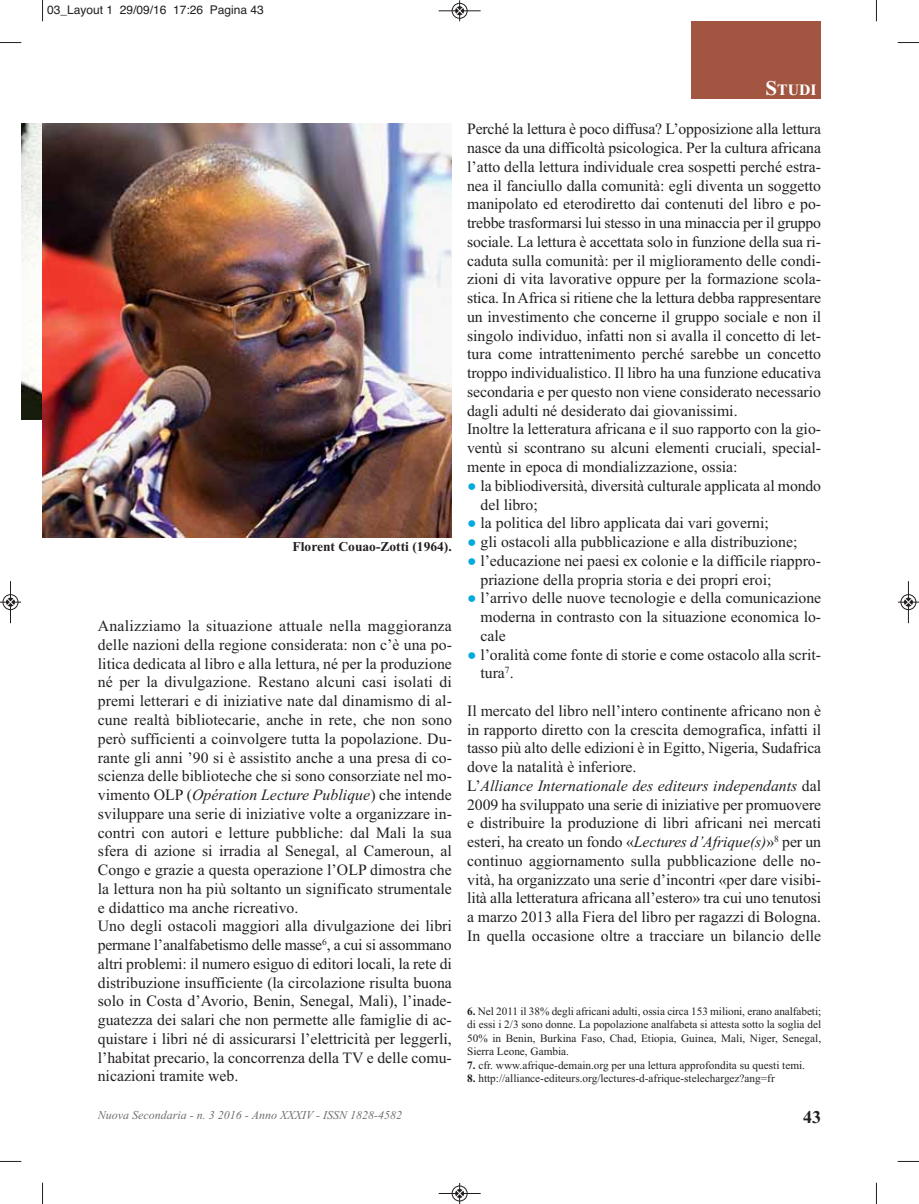
<style>
.page{position:relative;width:919px;height:1204px;background:#fff}
.page>*{position:absolute;margin:0;border:0;box-sizing:border-box;transform-origin:0 0}
.t1{font:700 18px "Times New Roman";color:#231f20}
.t2{font:15.75px/18.8px "Times New Roman";color:#231f20}
.t3{font:700 15.75px "Times New Roman";color:#fff}
.t4{font:700 13.5px "Times New Roman";color:#231f20}
.t5{font:italic 12px "Times New Roman";color:#6d6e70}
.t6{font:12px "Helvetica";color:#231f20}
.t7{font:11.25px/13.5px "Times New Roman";color:#231f20;text-align:justify}
.s1{font-style:italic}
.s2{font-size:21px}
.s3{color:#0ad}
.s4{font-weight:700}
</style>
<div class="page">
<div style="left:691px;top:21px;width:130px;height:78px;background:#a25641"></div>
<img style="left:21px;top:124px;width:21px;height:295px">
<img style="left:43px;top:124px;width:409px;height:413px">
<svg style="left:42px;top:0;width:1px;height:21px"></svg>
<svg style="left:0;top:42px;width:21px;height:1px"></svg>
<svg style="left:875px;top:0;width:2px;height:21px"></svg>
<svg style="left:897px;top:42px;width:21px;height:1px"></svg>
<svg style="left:42px;top:1182px;width:1px;height:21px"></svg>
<svg style="left:0;top:1160px;width:21px;height:2px"></svg>
<svg style="left:875px;top:1182px;width:2px;height:21px"></svg>
<svg style="left:897px;top:1160px;width:21px;height:2px"></svg>
<div style="left:451px;top:3px;width:16px;height:16px;border:1px solid #fff;border-radius:50%"></div>
<hr style="left:438px;top:11px;width:42px;height:1px;background:#231f20">
<div style="left:452px;top:3px;width:15px;height:15px;border:1px solid #231f20;border-radius:50%"></div>
<svg style="left:456px;top:0;width:7px;height:21px"></svg>
<div style="left:451px;top:1185px;width:16px;height:16px;border:1px solid #fff;border-radius:50%"></div>
<hr style="left:438px;top:1193px;width:42px;height:1px;background:#231f20">
<div style="left:452px;top:1185px;width:15px;height:15px;border:1px solid #231f20;border-radius:50%"></div>
<svg style="left:456px;top:1183px;width:7px;height:20px"></svg>
<div style="left:3px;top:594px;width:15px;height:16px;border:1px solid #fff;border-radius:50%"></div>
<hr style="left:10px;top:581px;width:1px;height:42px;background:#231f20">
<div style="left:3px;top:594px;width:15px;height:15px;border:1px solid #231f20;border-radius:50%"></div>
<svg style="left:0;top:598px;width:21px;height:8px"></svg>
<div style="left:900px;top:594px;width:16px;height:16px;border:1px solid #fff;border-radius:50%"></div>
<hr style="left:908px;top:581px;width:1px;height:42px;background:#231f20">
<div style="left:900px;top:594px;width:16px;height:15px;border:1px solid #231f20;border-radius:50%"></div>
<svg style="left:898px;top:598px;width:20px;height:8px"></svg>
<p class="t6" style="left:47px;top:5px;width:218px">03_Layout 1 29/09/16 17:26 Pagina 43</p>
<p class="t4" style="left:292px;top:542px;width:161px">Florent Couao-Zotti (1964).</p>
<p class="t2" style="left:98px;top:618px;width:356px">Analizziamo la situazione attuale nella maggioranza delle nazioni della regione considerata: non c’è una po&shy;litica dedicata al libro e alla lettura, né per la produzione né per la divulgazione. Restano alcuni casi isolati di premi letterari e di iniziative nate dal dinamismo di al&shy;cune realtà bibliotecarie, anche in rete, che non sono però sufficienti a coinvolgere tutta la popolazione. Du&shy;rante gli anni ’90 si è assistito anche a una presa di co&shy;scienza delle biblioteche che si sono consorziate nel mo&shy;vimento OLP (<span class="s1">Opération Lecture Publique</span>) che intende sviluppare una serie di iniziative volte a organizzare in&shy;contri con autori e letture pubbliche: dal Mali la sua sfera di azione si irradia al Senegal, al Cameroun, al Congo e grazie a questa operazione l’OLP dimostra che la lettura non ha più soltanto un significato strumentale e didattico ma anche ricreativo.<br>Uno degli ostacoli maggiori alla divulgazione dei libri permane l’analfabetismo delle masse<sup>6</sup>, a cui si assommano altri problemi: il numero esiguo di editori locali, la rete di distribuzione insufficiente (la circolazione risulta buona solo in Costa d’Avorio, Benin, Senegal, Mali), l’inade&shy;guatezza dei salari che non permette alle famiglie di ac&shy;quistare i libri né di assicurarsi l’elettricità per leggerli, l’habitat precario, la concorrenza della TV e delle comu&shy;nicazioni tramite web.</p>
<p class="t5" style="left:98px;top:1110px;width:306px">Nuova Secondaria - n. 3 2016 - Anno XXXIV - ISSN 1828-4582</p>
<p class="t3" style="left:765px;top:84px;width:53px"><span class="s2">S</span>TUDI</p>
<p class="t2" style="left:467px;top:121px;width:355px">Perché la lettura è poco diffusa? L’opposizione alla lettura nasce da una difficoltà psicologica. Per la cultura africana l’atto della lettura individuale crea sospetti perché estra&shy;nea il fanciullo dalla comunità: egli diventa un soggetto manipolato ed eterodiretto dai contenuti del libro e po&shy;trebbe trasformarsi lui stesso in una minaccia per il gruppo sociale. La lettura è accettata solo in funzione della sua ri&shy;caduta sulla comunità: per il miglioramento delle condi&shy;zioni di vita lavorative oppure per la formazione scola&shy;stica. In Africa si ritiene che la lettura debba rappresentare un investimento che concerne il gruppo sociale e non il singolo individuo, infatti non si avalla il concetto di let&shy;tura come intrattenimento perché sarebbe un concetto troppo individualistico. Il libro ha una funzione educativa secondaria e per questo non viene considerato necessario dagli adulti né desiderato dai giovanissimi.<br>Inoltre la letteratura africana e il suo rapporto con la gio&shy;ventù si scontrano su alcuni elementi cruciali, special&shy;mente in epoca di mondializzazione, ossia:</p>
<p class="t2" style="left:480px;top:477px;width:342px;text-indent:-13px"><span class="s3">●</span> la bibliodiversità, diversità culturale applicata al mondo del libro;</p>
<p class="t2" style="left:467px;top:515px;width:303px"><span class="s3">●</span> la politica del libro applicata dai vari governi;</p>
<p class="t2" style="left:467px;top:534px;width:332px"><span class="s3">●</span> gli ostacoli alla pubblicazione e alla distribuzione;</p>
<p class="t2" style="left:480px;top:552px;width:342px;text-indent:-13px"><span class="s3">●</span> l’educazione nei paesi ex colonie e la difficile riappro&shy;priazione della propria storia e dei propri eroi;</p>
<p class="t2" style="left:480px;top:590px;width:342px;text-align:justify;text-indent:-13px"><span class="s3">●</span> l’arrivo delle nuove tecnologie e della comunicazione moderna in contrasto con la situazione economica lo&shy;cale</p>
<p class="t2" style="left:480px;top:646px;width:342px;text-indent:-13px"><span class="s3">●</span> l’oralità come fonte di storie e come ostacolo alla scrit&shy;tura<sup>7</sup>.</p>
<p class="t2" style="left:467px;top:702px;width:355px">Il mercato del libro nell’intero continente africano non è in rapporto diretto con la crescita demografica, infatti il tasso più alto delle edizioni è in Egitto, Nigeria, Sudafrica dove la natalità è inferiore.<br>L’<span class="s1">Alliance Internationale des editeurs independants</span> dal 2009 ha sviluppato una serie di iniziative per promuovere e distribuire la produzione di libri africani nei mercati esteri, ha creato un fondo «<span class="s1">Lectures d’Afrique(s)</span>»<sup>8</sup> per un continuo aggiornamento sulla pubblicazione delle no&shy;vità, ha organizzato una serie d’incontri «per dare visibi&shy;lità alla letteratura africana all’estero» tra cui uno tenutosi a marzo 2013 alla Fiera del libro per ragazzi di Bologna.<br>In quella occasione oltre a tracciare un bilancio delle</p>
<p class="t7" style="left:467px;top:1005px;width:355px"><span class="s4">6.</span> Nel 2011 il 38% degli africani adulti, ossia circa 153 milioni, erano analfabeti; di essi i 2/3 sono donne. La popolazione analfabeta si attesta sotto la soglia del 50% in Benin, Burkina Faso, Chad, Etiopia, Guinea, Mali, Niger, Senegal, Sierra Leone, Gambia.</p>
<p class="t7" style="left:467px;top:1059px;width:339px"><span class="s4">7.</span> cfr. www.afrique-demain.org per una lettura approfondita su questi temi.</p>
<p class="t7" style="left:467px;top:1072px;width:309px"><span class="s4">8.</span> http://alliance-editeurs.org/lectures-d-afrique-stelechargez?ang=fr</p>
<p class="t1" style="left:803px;top:1110px;width:19px">43</p>
</div>
